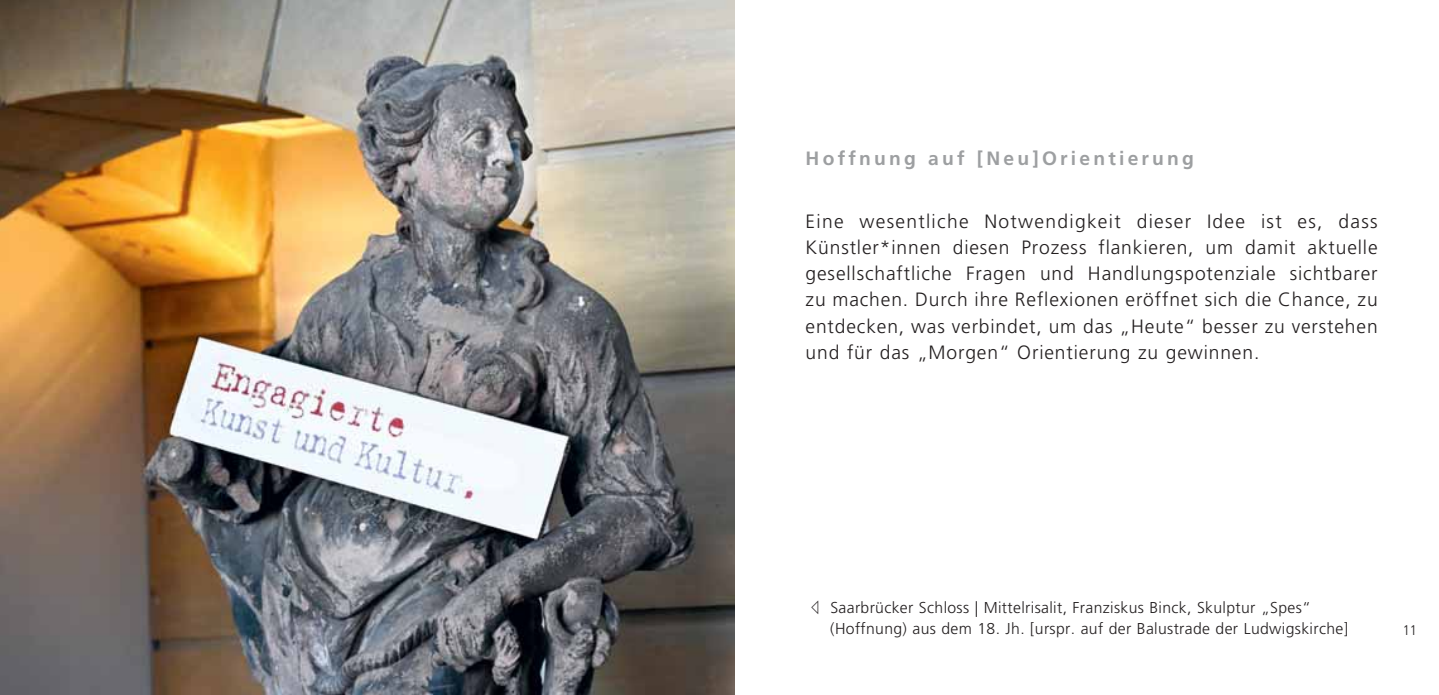
<style>
.page{position:relative;width:1439px;height:695px;background:#fff}
.page>*{position:absolute;margin:0;border:0;box-sizing:border-box;transform-origin:0 0}
.t1{font:300 19.25px/26.2px "Frutiger LT Std";letter-spacing:.045em;color:#231f20;text-align:justify}
.t2{font:700 19.25px "Frutiger LT Std";letter-spacing:.165em;color:#9d9fa1}
.t3{font:300 15.75px/21px "Frutiger LT Std";letter-spacing:.02em;color:#231f20}
.t4{font:300 14px "Frutiger LT Std";color:#231f20;scale:.92 1}
.s1{font-family:"European Pi Three";font-weight:400}
</style>
<div class="page">
<img style="left:0;top:0;width:734px;height:694px">
<p class="t2" style="left:805px;top:151px;width:390px">Hoffnung auf [Neu]Orientierung</p>
<p class="t1" style="left:805px;top:208px;width:573px">Eine wesentliche Notwendigkeit dieser Idee ist es, dass Künstler*innen diesen Prozess flankieren, um damit aktuelle gesellschaftliche Fragen und Handlungspotenziale sichtbarer zu machen. Durch ihre Reflexionen eröffnet sich die Chance, zu entdecken, was verbindet, um das „Heute“ besser zu verstehen und für das „Morgen“ Orientierung zu gewinnen.</p>
<p class="t3" style="left:830px;top:598px;width:519px;text-indent:-19px"><span class="s1">Ä</span> Saarbrücker Schloss | Mittelrisalit, Franziskus Binck, Skulptur „Spes“ (Hoffnung) aus dem 18. Jh. [urspr. auf der Balustrade der Ludwigskirche]</p>
<p class="t4" style="left:1402px;top:624px;width:17px">11</p>
</div>
